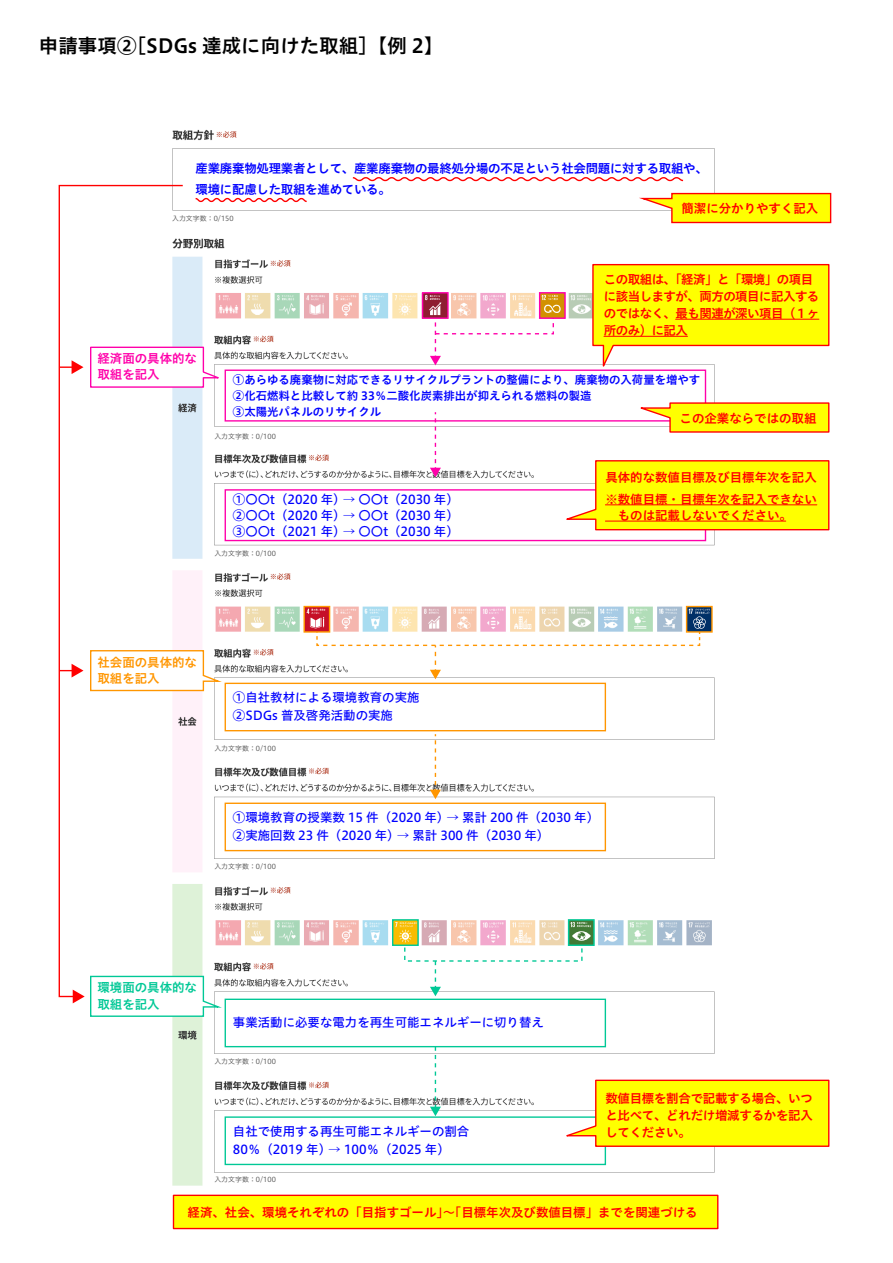
<style>
.page{position:relative;width:893px;height:1263px;background:#fff}
.page>*{position:absolute;margin:0;border:0;box-sizing:border-box;transform-origin:0 0}
.t1{font:19.5px "Hiragino UD Sans Std W6";color:#000}
.t2{font:12.45px/18px "Hiragino UD Sans Std W5";color:#00f}
.t3{font:12.45px/17.1px "Hiragino UD Sans Std W6";color:#f00}
.t4{font:12.45px/17.1px "Hiragino UD Sans Std W6";letter-spacing:-.04em;color:#f00}
.t5{font:12.45px/21.9px "Hiragino UD Sans Std W6";letter-spacing:-.02em;color:#00f}
.t6{font:12.45px/16.2px "Hiragino UD Sans Std W6";color:#f0a}
.t7{font:12.45px/16.2px "Hiragino UD Sans Std W6";color:#ff9600}
.t8{font:12.45px/16.2px "Hiragino UD Sans Std W6";color:#00c896}
.t9{font:11.4px/15.8px "Hiragino UD Sans Std W6";color:#00f}
.t10{font:6.9px "Hiragino UD Sans Std W3";color:#484848}
</style>
<div class="page">
<img style="left:172px;top:129px;width:547px;height:1066px">
<div style="left:169px;top:214px;width:66px;height:10px;background:#fff"></div>
<div style="left:212px;top:431px;width:66px;height:10px;background:#fff"></div>
<div style="left:212px;top:549px;width:66px;height:10px;background:#fff"></div>
<div style="left:212px;top:744px;width:66px;height:10px;background:#fff"></div>
<div style="left:212px;top:861px;width:66px;height:11px;background:#fff"></div>
<div style="left:212px;top:1057px;width:66px;height:10px;background:#fff"></div>
<div style="left:212px;top:1174px;width:66px;height:10px;background:#fff"></div>
<svg style="left:184px;top:346px;width:36px;height:42px"></svg>
<div style="left:225px;top:369px;width:481px;height:53px;border:1px solid #f0a"></div>
<div style="left:225px;top:802px;width:381px;height:49px;border:1px solid #ff9600"></div>
<div style="left:225px;top:683px;width:381px;height:48px;border:1px solid #ff9600"></div>
<div style="left:225px;top:489px;width:481px;height:52px;border:1px solid #f0a"></div>
<div style="left:225px;top:998px;width:381px;height:49px;border:1px solid #00c896"></div>
<div style="left:225px;top:1116px;width:381px;height:49px;border:1px solid #00c896"></div>
<div style="left:422px;top:292px;width:27px;height:27px;background:#8e1d31;border:1px solid #f0a"></div>
<svg style="left:184px;top:649px;width:36px;height:43px"></svg>
<svg style="left:430px;top:412px;width:11px;height:65px"></svg>
<svg style="left:430px;top:734px;width:11px;height:65px"></svg>
<svg style="left:351px;top:176px;width:333px;height:6px"></svg>
<svg style="left:430px;top:1047px;width:11px;height:69px"></svg>
<svg style="left:58px;top:184px;width:126px;height:814px"></svg>
<svg style="left:73px;top:975px;width:147px;height:42px"></svg>
<svg style="left:59px;top:664px;width:24px;height:13px"></svg>
<svg style="left:59px;top:360px;width:24px;height:14px"></svg>
<svg style="left:194px;top:197px;width:114px;height:6px"></svg>
<div style="left:568px;top:919px;width:27px;height:27px;background:#417935;border:1px solid #00c896"></div>
<div style="left:539px;top:292px;width:27px;height:27px;background:#d29100;border:1px solid #f0a"></div>
<div style="left:303px;top:606px;width:27px;height:27px;background:#c60f28;border:1px solid #ff9600"></div>
<div style="left:686px;top:606px;width:27px;height:27px;background:#003067;border:1px solid #ff9600"></div>
<svg style="left:307px;top:608px;width:403px;height:71px"></svg>
<div style="left:392px;top:919px;width:27px;height:27px;background:#f9bc00;border:1px solid #00c896"></div>
<svg style="left:395px;top:922px;width:196px;height:74px"></svg>
<svg style="left:425px;top:295px;width:136px;height:70px"></svg>
<svg style="left:592px;top:263px;width:238px;height:109px"></svg>
<hr style="left:676px;top:319px;width:143px;height:1px;background:#f00">
<hr style="left:604px;top:336px;width:83px;height:1px;background:#f00">
<svg style="left:558px;top:459px;width:272px;height:72px;background:#fef228"></svg>
<hr style="left:605px;top:504px;width:212px;height:1px;background:#f00">
<hr style="left:605px;top:521px;width:181px;height:1px;background:#f00">
<svg style="left:558px;top:1079px;width:272px;height:68px;background:#fef424"></svg>
<svg style="left:635px;top:192px;width:197px;height:32px;background:#fee633"></svg>
<div style="left:173px;top:1195px;width:545px;height:34px;background:#ff0;border:1px solid #f00"></div>
<svg style="left:633px;top:402px;width:197px;height:31px;background:#fee32c"></svg>
<h1 class="t1" style="left:39px;top:31px;width:406px">申請事項②［SDGs 達成に向けた取組］【例 2】</h1>
<p class="t5" style="left:196px;top:156px;width:514px">産業廃棄物処理業者として、産業廃棄物の最終処分場の不足という社会問題に対する取組や、環境に配慮した取組を進めている。</p>
<p class="t10" style="left:172px;top:214px;width:63px">入力文字数：0/150</p>
<p class="t3" style="left:681px;top:199px;width:138px">簡潔に分かりやすく記入</p>
<p class="t4" style="left:604px;top:270px;width:217px">この取組は、「経済」と「環境」の項目に該当しますが、両方の項目に記入するのではなく、最も関連が深い項目（１ヶ所のみ）に記入</p>
<p class="t6" style="left:98px;top:350px;width:101px">経済面の具体的な取組を記入</p>
<p class="t9" style="left:233px;top:371px;width:469px">①あらゆる廃棄物に対応できるリサイクルプラントの整備により、廃棄物の入荷量を増やす<br>②化石燃料と比較して約 33％二酸化炭素排出が抑えられる燃料の製造<br>③太陽光パネルのリサイクル</p>
<p class="t3" style="left:680px;top:409px;width:138px">この企業ならではの取組</p>
<p class="t10" style="left:214px;top:431px;width:63px">入力文字数：0/100</p>
<p class="t2" style="left:233px;top:490px;width:227px;line-height:16.2px;text-align:justify">①〇〇t（2020 年）→ 〇〇t（2030 年）②〇〇t（2020 年）→ 〇〇t（2030 年）③〇〇t（2021 年）→ 〇〇t（2030 年）</p>
<p class="t10" style="left:214px;top:548px;width:63px">入力文字数：0/100</p>
<p class="t3" style="left:605px;top:466px;width:213px;line-height:21.8px">具体的な数値目標及び目標年次を記入※数値目標・目標年次を記入できない</p>
<p class="t3" style="left:605px;top:506px;width:188px">　ものは記載しないでください。</p>
<p class="t7" style="left:98px;top:653px;width:101px">社会面の具体的な取組を記入</p>
<p class="t2" style="left:233px;top:688px;width:188px">①自社教材による環境教育の実施<br>②SDGs 普及啓発活動の実施</p>
<p class="t10" style="left:214px;top:743px;width:63px">入力文字数：0/100</p>
<p class="t2" style="left:233px;top:808px;width:368px">①環境教育の授業数 15 件（2020 年）→ 累計 200 件（2030 年）<br>②実施回数 23 件（2020 年）→ 累計 300 件（2030 年）</p>
<p class="t10" style="left:214px;top:861px;width:63px">入力文字数：0/100</p>
<p class="t8" style="left:98px;top:979px;width:101px">環境面の具体的な取組を記入</p>
<p class="t2" style="left:233px;top:1013px;width:313px">事業活動に必要な電力を再生可能エネルギーに切り替え</p>
<p class="t10" style="left:214px;top:1056px;width:63px">入力文字数：0/100</p>
<p class="t2" style="left:233px;top:1121px;width:238px">自社で使用する再生可能エネルギーの割合<br>80％（2019 年）→ 100％（2025 年）</p>
<p class="t10" style="left:214px;top:1174px;width:63px">入力文字数：0/100</p>
<p class="t3" style="left:605px;top:1089px;width:209px;text-align:justify">数値目標を割合で記載する場合、いつと比べて、どれだけ増減するかを記入してください。</p>
<p class="t3" style="left:188px;top:1202px;width:512px">経済、社会、環境それぞれの「目指すゴール」～「目標年次及び数値目標」までを関連づける</p>
</div>
